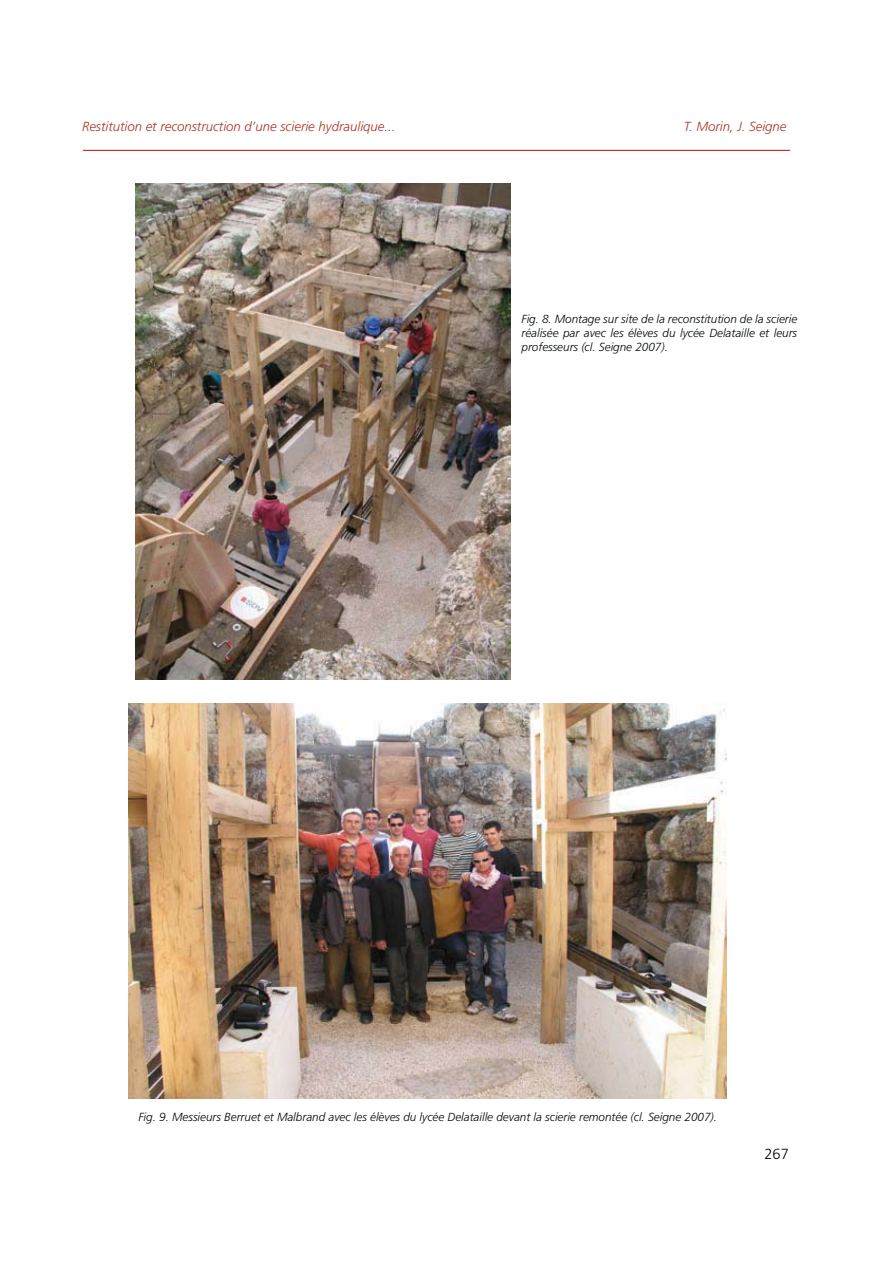
<style>
.page{position:relative;width:893px;height:1263px;background:#fff}
.page>*{position:absolute;margin:0;border:0;box-sizing:border-box;transform-origin:0 0}
.t1{font:300 14.7px "Frutiger";color:#040809}
.t2{font:italic 300 13.2px "Frutiger";color:#ad3424}
.t3{font:italic 300 11.7px/14.1px "Frutiger";color:#040809;text-align:justify}
</style>
<div class="page">
<hr style="left:83px;top:150px;width:707px;height:1px;background:#cb2026">
<img style="left:135px;top:183px;width:376px;height:496px">
<img style="left:129px;top:704px;width:597px;height:394px">
<p class="t2" style="left:82px;top:121px;width:315px">Restitution et reconstruction d’une scierie hydraulique...</p>
<p class="t2" style="left:684px;top:121px;width:104px">T. Morin, J. Seigne</p>
<p class="t3" style="left:521px;top:313px;width:277px">Fig. 8. Montage sur site de la reconstitution de la scierie réalisée par avec les élèves du lycée Delataille et leurs professeurs (cl. Seigne 2007).</p>
<p class="t3" style="left:138px;top:1111px;width:580px">Fig. 9. Messieurs Berruet et Malbrand avec les élèves du lycée Delataille devant la scierie remontée (cl. Seigne 2007).</p>
<p class="t1" style="left:764px;top:1148px;width:26px">267</p>
</div>
